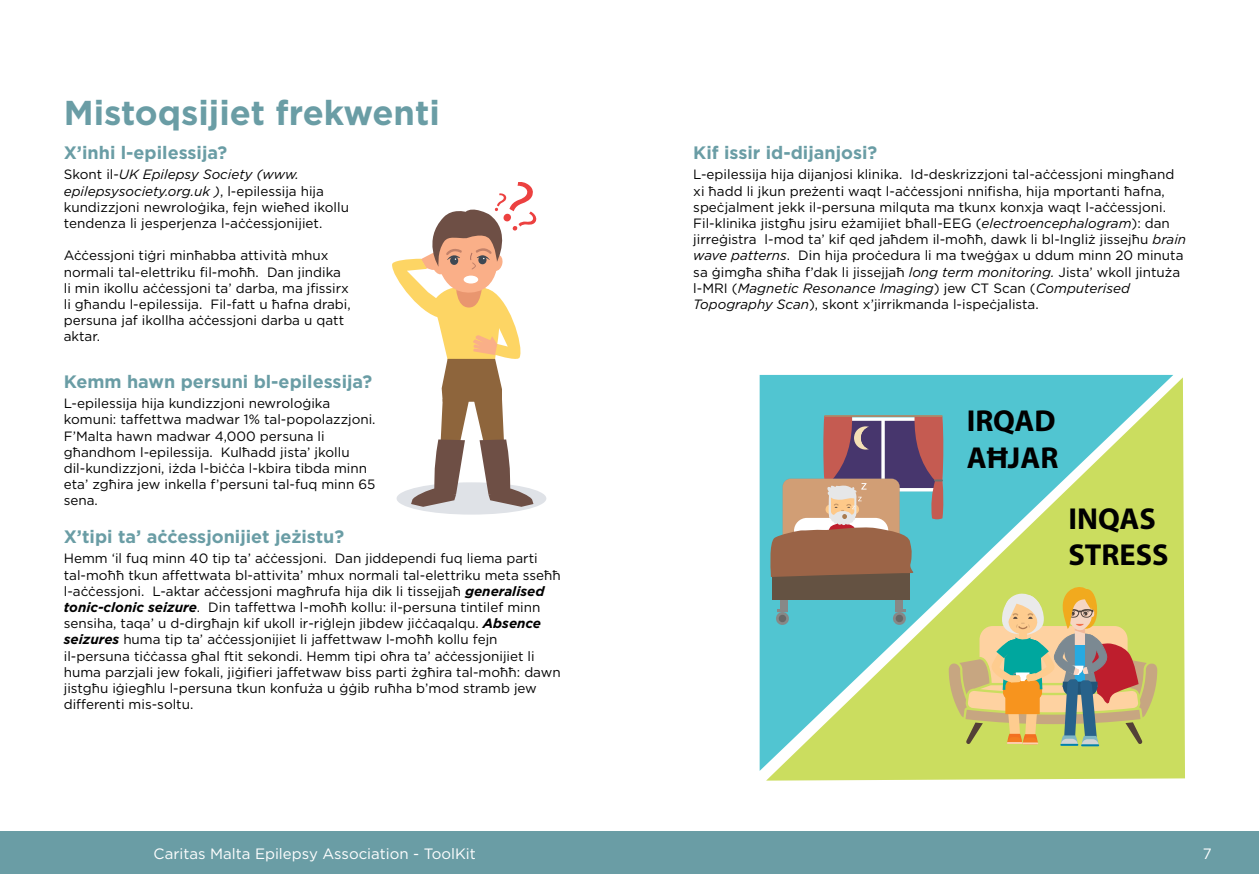
<style>
.page{position:relative;width:1259px;height:893px;background:#fff}
.page>*{position:absolute;margin:0;border:0;box-sizing:border-box;transform-origin:0 0}
.t1{font:700 34.5px "Gotham";color:#6a9da5}
.t2{font:700 30.45px/36.5px "Myriad Pro";color:#000}
.t3{font:700 18px "Gotham";color:#6a9da5}
.t4{font:15px "Gotham";color:#fff}
.t5{font:13.5px/16.2px "Gotham";color:#000}
.s1{font-style:italic}
.s2{font-weight:700;font-style:italic}
</style>
<div class="page">
<div style="left:0;top:831px;width:1259px;height:43px;background:#6a9da5"></div>
<div style="left:396px;top:482px;width:150px;height:33px;background:#dfe2e7;border-radius:50%"></div>
<svg style="left:392px;top:183px;width:145px;height:324px"></svg>
<svg style="left:766px;top:377px;width:419px;height:404px;background:#d0e070"></svg>
<svg style="left:759px;top:375px;width:414px;height:396px;background:#8ed2a2"></svg>
<hr style="left:824px;top:415px;width:118px;height:2px;background:#b18665">
<svg style="left:776px;top:600px;width:23px;height:33px"></svg>
<div style="left:778px;top:615px;width:8px;height:7px;background:#686867;border-radius:50%"></div>
<svg style="left:893px;top:600px;width:13px;height:25px"></svg>
<div style="left:895px;top:615px;width:8px;height:7px;background:#686867;border-radius:50%"></div>
<div style="left:772px;top:573px;width:138px;height:27px;background:#645242"></div>
<svg style="left:770px;top:416px;width:173px;height:163px;background:#8f8985"></svg>
<div style="left:861px;top:427px;width:16px;height:22px;background:#47366d;border-radius:50%"></div>
<svg style="left:948px;top:587px;width:209px;height:168px;background:#c2bc75"></svg>
<h1 class="t1" style="left:64px;top:90px;width:377px">Mistoqsijiet frekwenti</h1>
<h3 class="t3" style="left:64px;top:141px;width:165px">X’inhi l-epilessija?</h3>
<p class="t5" style="left:64px;top:166px;width:287px">Skont il-<span class="s1">UK Epilepsy Society (www. epilepsysociety.org.uk )</span>, l-epilessija hija kundizzjoni newroloġika, fejn wieħed ikollu tendenza li jesperjenza l-aċċessjonijiet.</p>
<p class="t5" style="left:64px;top:247px;width:288px">Aċċessjoni tiġri minħabba attività mhux normali tal-elettriku fil-moħħ. Dan jindika li min ikollu aċċessjoni ta’ darba, ma jfissirx li għandu l-epilessija. Fil-fatt u ħafna drabi, persuna jaf ikollha aċċessjoni darba u qatt aktar.</p>
<h3 class="t3" style="left:64px;top:369px;width:310px">Kemm hawn persuni bl-epilessija?</h3>
<p class="t5" style="left:64px;top:395px;width:313px">L-epilessija hija kundizzjoni newroloġika komuni: taffettwa madwar 1% tal-popolazzjoni.<br>F’Malta hawn madwar 4,000 persuna li għandhom l-epilessija. Kulħadd jista’ jkollu dil-kundizzjoni, iżda l-biċċa l-kbira tibda minn eta’ zgħira jew inkella f’persuni tal-fuq minn 65 sena.</p>
<h3 class="t3" style="left:64px;top:525px;width:282px">X’tipi ta’ aċċessjonijiet jeżistu?</h3>
<p class="t5" style="left:64px;top:550px;width:498px">Hemm ‘il fuq minn 40 tip ta’ aċċessjoni. Dan jiddependi fuq liema parti tal-moħħ tkun affettwata bl-attivita’ mhux normali tal-elettriku meta sseħħ l-aċċessjoni. L-aktar aċċessjoni magħrufa hija dik li tissejjaħ <span class="s2">generalised tonic-clonic seizure</span>. Din taffettwa l-moħħ kollu: il-persuna tintilef minn sensiha, taqa’ u d-dirgħajn kif ukoll ir-riġlejn jibdew jiċċaqalqu. <span class="s2">Absence seizures</span> huma tip ta’ aċċessjonijiet li jaffettwaw l-moħħ kollu fejn il-persuna tiċċassa għal ftit sekondi. Hemm tipi oħra ta’ aċċessjonijiet li huma parzjali jew fokali, jiġifieri jaffetwaw biss parti żgħira tal-moħħ: dawn jistgħu iġiegħlu l-persuna tkun konfuża u ġġib ruħha b’mod stramb jew differenti mis-soltu.</p>
<h3 class="t3" style="left:693px;top:141px;width:186px">Kif issir id-dijanjosi?</h3>
<p class="t5" style="left:693px;top:166px;width:494px">L-epilessija hija dijanjosi klinika. Id-deskrizzjoni tal-aċċessjoni mingħand xi ħadd li jkun preżenti waqt l-aċċessjoni nnifisha, hija mportanti ħafna, speċjalment jekk il-persuna milquta ma tkunx konxja waqt l-aċċessjoni.<br>Fil-klinika jistgħu jsiru eżamijiet bħall-EEG (<span class="s1">electroencephalogram</span>): dan jirreġistra l-mod ta’ kif qed jaħdem il-moħħ, dawk li bl-Ingliż jissejħu <span class="s1">brain wave patterns</span>. Din hija proċedura li ma tweġġax u ddum minn 20 minuta sa ġimgħa sħiħa f’dak li jissejjaħ <span class="s1">long term monitoring.</span> Jista’ wkoll jintuża l-MRI (<span class="s1">Magnetic Resonance Imaging</span>) jew CT Scan (<span class="s1">Computerised Topography Scan</span>), skont x’jirrikmanda l-ispeċjalista.</p>
<h2 class="t2" style="left:966px;top:402px;width:93px">IRQAD<br>AĦJAR</h2>
<h2 class="t2" style="left:1068px;top:499px;width:102px">INQAS<br>STRESS</h2>
<p class="t4" style="left:154px;top:844px;width:324px">Caritas Malta Epilepsy Association - ToolKit</p>
<p class="t4" style="left:1202px;top:844px;width:10px">7</p>
</div>
